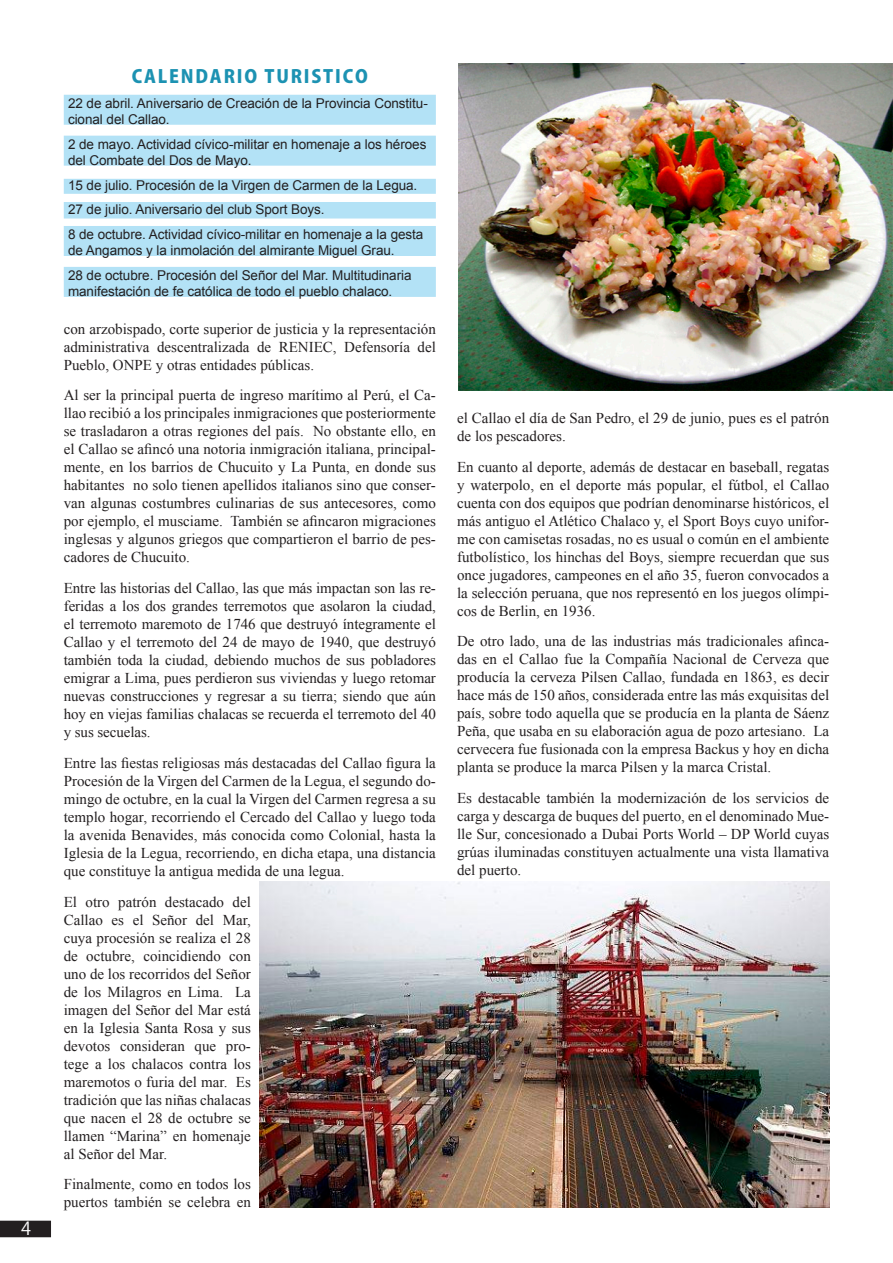
<style>
.page{position:relative;width:893px;height:1263px;background:#fff}
.page>*{position:absolute;margin:0;border:0;box-sizing:border-box;transform-origin:0 0}
.subtit2{font:800 18px "Koz Go Pro";letter-spacing:.1em;color:#1c92b2}
.t1{font:18px "Koz Go Pro";color:#fff}
.body1{font:15px/18px "Times New Roman";color:#231f20;text-align:justify}
.tab1_4columnas{font:13.5px/16.2px "Arial";letter-spacing:-.005em;color:#231f20}
</style>
<div class="page">
<div style="left:1px;top:1221px;width:49px;height:15px;background:#231f20"></div>
<div style="left:0;top:1221px;width:51px;height:16px;border:2px solid #231f20"></div>
<div style="left:64px;top:95px;width:372px;height:30px;background:#b3e2f6"></div>
<div style="left:64px;top:136px;width:372px;height:30px;background:#b3e2f6"></div>
<div style="left:64px;top:179px;width:372px;height:15px;background:#b3e2f6"></div>
<div style="left:64px;top:202px;width:372px;height:16px;background:#b3e2f6"></div>
<div style="left:64px;top:226px;width:372px;height:30px;background:#b3e2f6"></div>
<div style="left:64px;top:267px;width:372px;height:30px;background:#b3e2f6"></div>
<img style="left:458px;top:64px;width:435px;height:326px">
<img style="left:259px;top:882px;width:570px;height:326px">
<p class="t1" style="left:21px;top:1217px;width:11px">4</p>
<p class="subtit2" style="left:132px;top:65px;width:238px">CALENDARIO TURISTICO</p>
<p class="tab1_4columnas" style="left:68px;top:95px;width:361px">22 de abril. Aniversario de Creación de la Provincia Constitu&shy;cional del Callao.</p>
<p class="tab1_4columnas" style="left:68px;top:136px;width:360px">2 de mayo. Actividad cívico-militar en homenaje a los héroes del Combate del Dos de Mayo.</p>
<p class="tab1_4columnas" style="left:68px;top:177px;width:351px">15 de julio. Procesión de la Virgen de Carmen de la Legua.</p>
<p class="tab1_4columnas" style="left:68px;top:202px;width:258px">27 de julio. Aniversario del club Sport Boys.</p>
<p class="tab1_4columnas" style="left:68px;top:226px;width:357px">8 de octubre. Actividad cívico-militar en homenaje a la gesta de Angamos y la inmolación del almirante Miguel Grau.</p>
<p class="tab1_4columnas" style="left:68px;top:267px;width:345px">28 de octubre. Procesión del Señor del Mar. Multitudinaria manifestación de fe católica de todo el pueblo chalaco.</p>
<p class="body1" style="left:64px;top:319px;width:374px">con arzobispado, corte superior de justicia y la representación administrativa descentralizada de RENIEC, Defensoría del Pueblo, ONPE y otras entidades públicas.</p>
<p class="body1" style="left:64px;top:386px;width:374px">Al ser la principal puerta de ingreso marítimo al Perú, el Ca&shy;llao recibió a los principales inmigraciones que posteriormente se trasladaron a otras regiones del país. No obstante ello, en el Callao se afincó una notoria inmigración italiana, principal&shy;mente, en los barrios de Chucuito y La Punta, en donde sus habitantes no solo tienen apellidos italianos sino que conser&shy;van algunas costumbres culinarias de sus antecesores, como por ejemplo, el musciame. También se afincaron migraciones inglesas y algunos griegos que compartieron el barrio de pes&shy;cadores de Chucuito.</p>
<p class="body1" style="left:64px;top:579px;width:374px">Entre las historias del Callao, las que más impactan son las re&shy;feridas a los dos grandes terremotos que asolaron la ciudad, el terremoto maremoto de 1746 que destruyó íntegramente el Callao y el terremoto del 24 de mayo de 1940, que destruyó también toda la ciudad, debiendo muchos de sus pobladores emigrar a Lima, pues perdieron sus viviendas y luego retomar nuevas construcciones y regresar a su tierra; siendo que aún hoy en viejas familias chalacas se recuerda el terremoto del 40 y sus secuelas.</p>
<p class="body1" style="left:64px;top:754px;width:374px">Entre las fiestas religiosas más destacadas del Callao figura la Procesión de la Virgen del Carmen de la Legua, el segundo do&shy;mingo de octubre, en la cual la Virgen del Carmen regresa a su templo hogar, recorriendo el Cercado del Callao y luego toda la avenida Benavides, más conocida como Colonial, hasta la Iglesia de la Legua, recorriendo, en dicha etapa, una distancia que constituye la antigua medida de una legua.</p>
<p class="body1" style="left:64px;top:892px;width:189px">El otro patrón destacado del Callao es el Señor del Mar, cuya procesión se realiza el 28 de octubre, coincidiendo con uno de los recorridos del Señor de los Milagros en Lima. La imagen del Señor del Mar está en la Iglesia Santa Rosa y sus devotos consideran que pro&shy;tege a los chalacos contra los maremotos o furia del mar. Es tradición que las niñas chalacas que nacen el 28 de octubre se llamen “Marina” en homenaje al Señor del Mar.</p>
<p class="body1" style="left:64px;top:1175px;width:189px">Finalmente, como en todos los puertos también se celebra en</p>
<p class="body1" style="left:457px;top:409px;width:374px">el Callao el día de San Pedro, el 29 de junio, pues es el patrón de los pescadores.</p>
<p class="body1" style="left:457px;top:457px;width:374px">En cuanto al deporte, además de destacar en baseball, regatas y waterpolo, en el deporte más popular, el fútbol, el Callao cuenta con dos equipos que podrían denominarse históricos, el más antiguo el Atlético Chalaco y, el Sport Boys cuyo unifor&shy;me con camisetas rosadas, no es usual o común en el ambiente futbolístico, los hinchas del Boys, siempre recuerdan que sus once jugadores, campeones en el año 35, fueron convocados a la selección peruana, que nos representó en los juegos olímpi&shy;cos de Berlin, en 1936.</p>
<p class="body1" style="left:457px;top:632px;width:374px">De otro lado, una de las industrias más tradicionales afinca&shy;das en el Callao fue la Compañía Nacional de Cerveza que producía la cerveza Pilsen Callao, fundada en 1863, es decir hace más de 150 años, considerada entre las más exquisitas del país, sobre todo aquella que se producía en la planta de Sáenz Peña, que usaba en su elaboración agua de pozo artesiano. La cervecera fue fusionada con la empresa Backus y hoy en dicha planta se produce la marca Pilsen y la marca Cristal.</p>
<p class="body1" style="left:457px;top:789px;width:374px">Es destacable también la modernización de los servicios de carga y descarga de buques del puerto, en el denominado Mue&shy;lle Sur, concesionado a Dubai Ports World – DP World cuyas grúas iluminadas constituyen actualmente una vista llamativa del puerto.</p>
</div>
